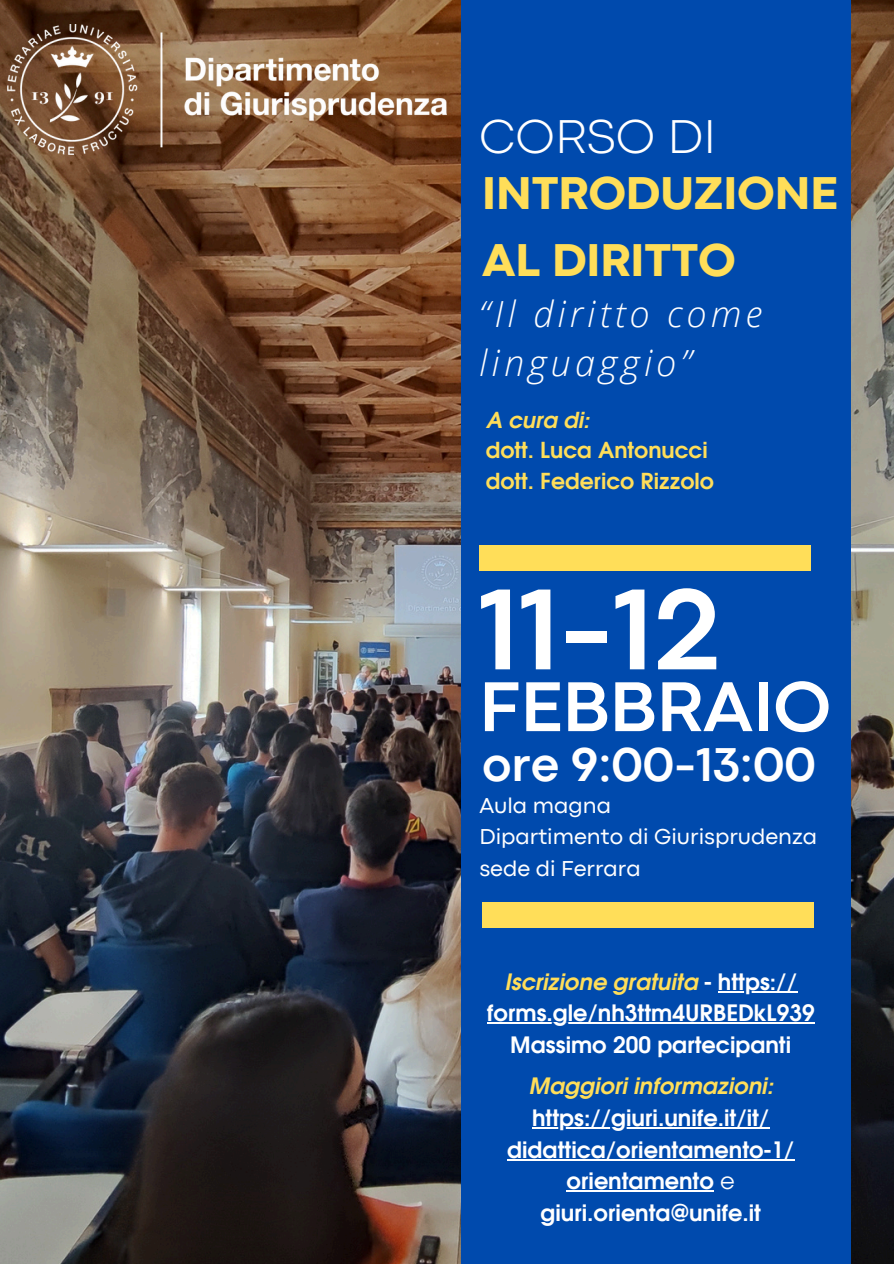
<style>
.page{position:relative;width:894px;height:1264px;background:#fff}
.page>*{position:absolute;margin:0;border:0;box-sizing:border-box;transform-origin:0 0}
.t1{font:700 120px "Codec Pro";color:#fff}
.t2{font:700 73.5px "Codec Pro";color:#fff}
.t3{font:700 49.5px "Codec Pro";color:#fff}
.t4{font:300 49.5px "Codec Pro";color:#fff}
.t5{font:800 48px/66.3px "Codec Pro";color:#ffde59}
.t6{font:italic 300 36px/49.5px "Open Sans";letter-spacing:.115em;color:#fff}
.t7{font:700 22.5px/31.5px "Evolventa";color:#fff;text-align:center}
.t8{font:22.5px/31.5px "Codec Pro";color:#fff}
.t9{font:italic 700 22.5px "Evolventa";color:#ffde59}
.t10{font:700 22.05px "Evolventa";color:#ffde59}
.t11{font:italic 700 22.05px "Evolventa";color:#ffde59}
.s1{font-style:normal;color:#fff}
.s2{font-weight:400}
</style>
<div class="page">
<img style="left:0;top:0;width:893px;height:1263px">
<div style="left:461px;top:0;width:389px;height:1263px;background:#004aad"></div>
<div style="left:479px;top:545px;width:331px;height:25px;background:#ffde59"></div>
<div style="left:482px;top:902px;width:331px;height:26px;background:#ffde59"></div>
<img style="left:7px;top:24px;width:439px;height:131px">
<hr style="left:717px;top:990px;width:79px;height:2px;background:#fff">
<hr style="left:487px;top:1022px;width:327px;height:2px;background:#fff">
<hr style="left:532px;top:1127px;width:237px;height:2px;background:#fff">
<hr style="left:507px;top:1158px;width:287px;height:2px;background:#fff">
<hr style="left:566px;top:1190px;width:147px;height:2px;background:#fff">
<h5 class="t4" style="left:479px;top:119px;width:238px">CORSO DI</h5>
<h2 class="t5" style="left:482px;top:164px;width:357px">INTRODUZIONE<br>AL DIRITTO</h2>
<p class="t6" style="left:479px;top:288px;width:284px">“Il diritto come linguaggio”</p>
<p class="t11" style="left:485px;top:410px;width:105px">A cura di:</p>
<h4 class="t10" style="left:485px;top:440px;width:223px">dott. Luca Antonucci</h4>
<h6 class="t10" style="left:485px;top:471px;width:230px">dott. Federico Rizzolo</h6>
<p class="t1" style="left:479px;top:587px;width:242px">11-12</p>
<p class="t2" style="left:479px;top:680px;width:353px">FEBBRAIO</p>
<h3 class="t3" style="left:482px;top:747px;width:335px">ore 9:00-13:00</h3>
<h1 class="t8" style="left:479px;top:791px;width:339px">Aula magna<br>Dipartimento di Giurisprudenza sede di Ferrara</h1>
<p class="t9" style="left:504px;top:971px;width:294px">Iscrizione gratuita <span class="s1">- https://</span></p>
<p class="t7" style="left:487px;top:998px;width:329px">forms.gle/nh3ttm4URBEDkL939<br>Massimo 200 partecipanti</p>
<p class="t9" style="left:528px;top:1076px;width:246px">Maggiori informazioni:</p>
<p class="t7" style="left:507px;top:1103px;width:288px">https://giuri.unife.it/it/ didattica/orientamento-1/ orientamento <span class="s2">e </span>giuri.orienta@unife.it</p>
</div>
